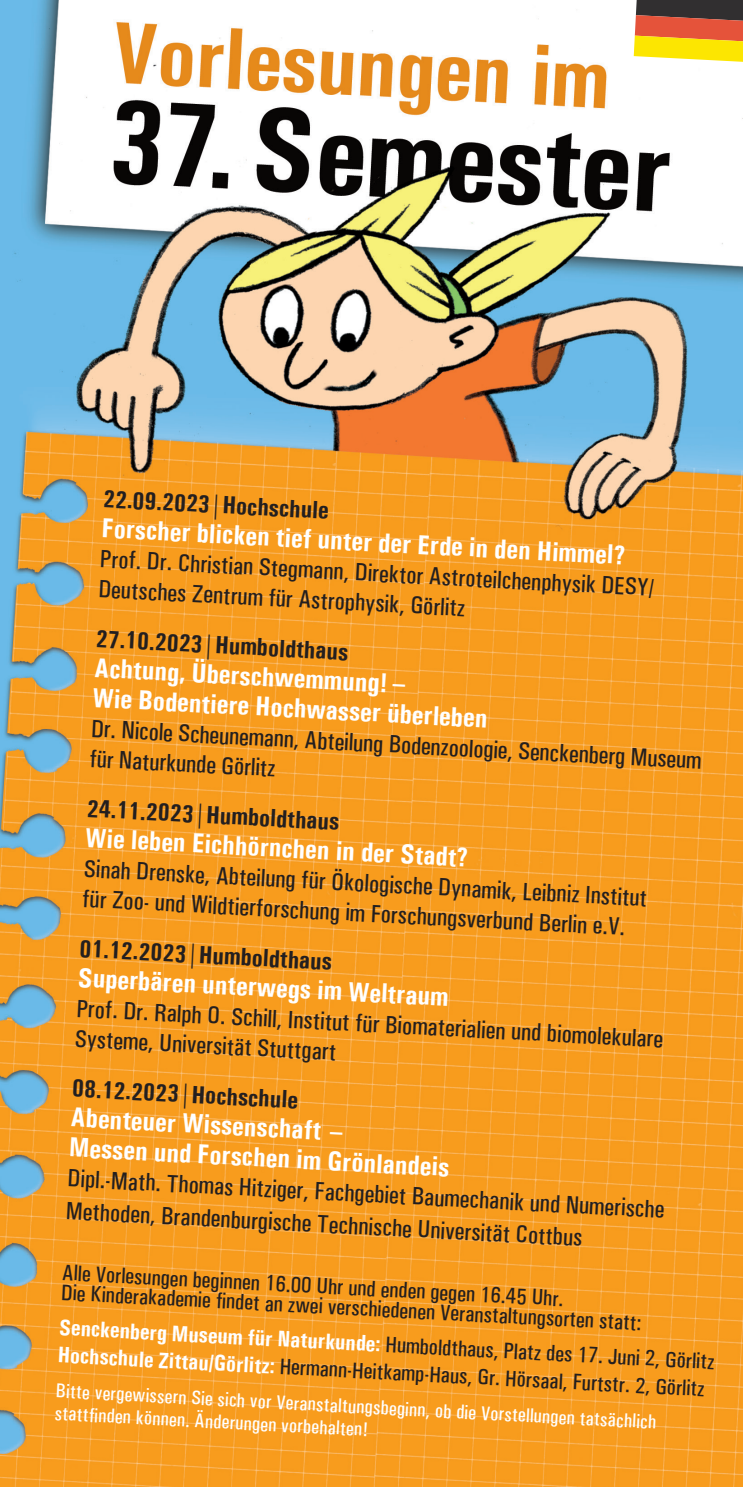
<style>
.page{position:relative;width:743px;height:1487px;background:#fff}
.page>*{position:absolute;margin:0;border:0;box-sizing:border-box;transform-origin:0 0}
.t1{font:700 condensed 27.5px/30px "Univers";color:#fff}
.t2{font:500 condensed 25px/30px "Univers";color:#231f20}
.t3{font:700 condensed 25px "Univers";color:#231f20}
.t4{font:500 condensed 22.5px/20px "Univers";color:#231f20}
.t5{font:500 condensed 20px/22.5px "Univers";color:#fff}
.s1{font-weight:700;color:#fff}
</style>
<div class="page">
<img style="left:0;top:0;width:742px;height:1486px">
<svg style="left:633px;top:0;width:110px;height:62px;background:#bc8532"></svg>
<p class="t3" style="left:104px;top:483px;width:227px;rotate:3deg">22.09.2023|Hochschule</p>
<p class="t1" style="left:102px;top:512px;width:526px;rotate:3deg">Forscher blicken tief unter der Erde in den Himmel?</p>
<p class="t2" style="left:101px;top:543px;width:556px;rotate:3deg">Prof. Dr. Christian Stegmann, Direktor Astroteilchenphysik DESY/<br>Deutsches Zentrum für Astrophysik, Görlitz</p>
<p class="t3" style="left:97px;top:623px;width:254px;rotate:3deg">27.10.2023|Humboldthaus</p>
<p class="t1" style="left:95px;top:652px;width:396px;rotate:3deg">Achtung, Überschwemmung! −<br>Wie Bodentiere Hochwasser überleben</p>
<p class="t2" style="left:92px;top:713px;width:612px;rotate:3deg">Dr. Nicole Scheunemann, Abteilung Bodenzoologie, Senckenberg Museum für Naturkunde Görlitz</p>
<p class="t3" style="left:88px;top:793px;width:254px;rotate:3deg">24.11.2023|Humboldthaus</p>
<p class="t1" style="left:86px;top:822px;width:385px;rotate:3deg">Wie leben Eichhörnchen in der Stadt?</p>
<p class="t2" style="left:85px;top:853px;width:565px;rotate:3deg">Sinah Drenske, Abteilung für Ökologische Dynamik, Leibniz Institut für Zoo- und Wildtierforschung im Forschungsverbund Berlin e.V.</p>
<p class="t3" style="left:80px;top:933px;width:254px;rotate:3deg">01.12.2023|Humboldthaus</p>
<p class="t1" style="left:79px;top:962px;width:372px;rotate:3deg">Superbären unterwegs im Weltraum</p>
<p class="t2" style="left:77px;top:993px;width:588px;rotate:3deg">Prof. Dr. Ralph O. Schill, Institut für Biomaterialien und biomolekulare<br>Systeme, Universität Stuttgart</p>
<p class="t3" style="left:73px;top:1072px;width:227px;rotate:3deg">08.12.2023|Hochschule</p>
<p class="t1" style="left:72px;top:1101px;width:382px;rotate:3deg">Abenteuer Wissenschaft −<br>Messen und Forschen im Grönlandeis</p>
<p class="t2" style="left:68px;top:1161px;width:599px;line-height:32.5px;rotate:3deg">Dipl.-Math. Thomas Hitziger, Fachgebiet Baumechanik und Numerische<br>Methoden, Brandenburgische Technische Universität Cottbus</p>
<p class="t4" style="left:63px;top:1262px;width:582px;rotate:3deg">Alle Vorlesungen beginnen 16.00 Uhr und enden gegen 16.45 Uhr.<br>Die Kinderakademie fi ndet an zwei verschiedenen Veranstaltungsorten statt:</p>
<p class="t4" style="left:60px;top:1313px;width:657px;line-height:27.5px;rotate:3deg"><span class="s1">Senckenberg Museum für Naturkunde:</span> Humboldthaus, Platz des 17. Juni 2, Görlitz<br><span class="s1">Hochschule Zittau/Görlitz:</span> Hermann-Heitkamp-Haus, Gr. Hörsaal, Furtstr. 2, Görlitz</p>
<p class="t5" style="left:57px;top:1379px;width:602px;rotate:3deg">Bitte vergewissern Sie sich vor Veranstaltungsbeginn, ob die Vorstellungen tatsächlich stattfi nden können. Änderungen vorbehalten!</p>
</div>
